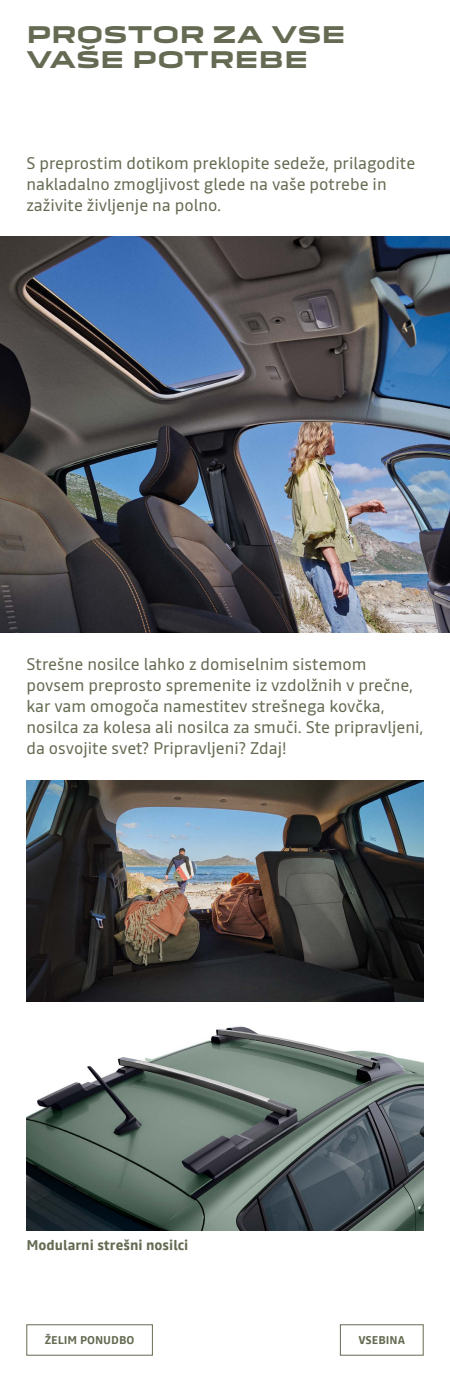
<style>
.page{position:relative;width:450px;height:1382px;background:#fff}
.page>*{position:absolute;margin:0;border:0;box-sizing:border-box;transform-origin:0 0}
.t1{font:700 22.4px/24.4px "Dacia Block Extended";color:#646b52}
.t2{font:16.8px/20.8px "Read";color:#646b52}
.t3{font:700 14px "Read";color:#646b52}
.t4{font:700 11.2px "Read";color:#646b52}
</style>
<div class="page">
<img style="left:0;top:237px;width:450px;height:395px">
<img style="left:26px;top:780px;width:398px;height:221px">
<img style="left:26px;top:1026px;width:398px;height:204px">
<div style="left:26px;top:1324px;width:127px;height:31px;border:1px solid #646b52"></div>
<div style="left:340px;top:1324px;width:84px;height:31px;border:1px solid #646b52"></div>
<h1 class="t1" style="left:26px;top:23px;width:321px">PROSTOR ZA VSE<br>VAŠE POTREBE</h1>
<p class="t2" style="left:26px;top:152px;width:390px">S preprostim dotikom preklopite sedeže, prilagodite nakladalno zmogljivost glede na vaše potrebe in zaživite življenje na polno.</p>
<p class="t2" style="left:26px;top:654px;width:399px">Strešne nosilce lahko z domiselnim sistemom povsem preprosto spremenite iz vzdolžnih v prečne, kar vam omogoča namestitev strešnega kovčka, nosilca za kolesa ali nosilca za smuči. Ste pripravljeni, da osvojite svet? Pripravljeni? Zdaj!</p>
<p class="t3" style="left:26px;top:1234px;width:163px">Modularni strešni nosilci</p>
<p class="t4" style="left:45px;top:1332px;width:91px">ŽELIM PONUDBO</p>
<p class="t4" style="left:358px;top:1332px;width:48px">VSEBINA</p>
</div>
